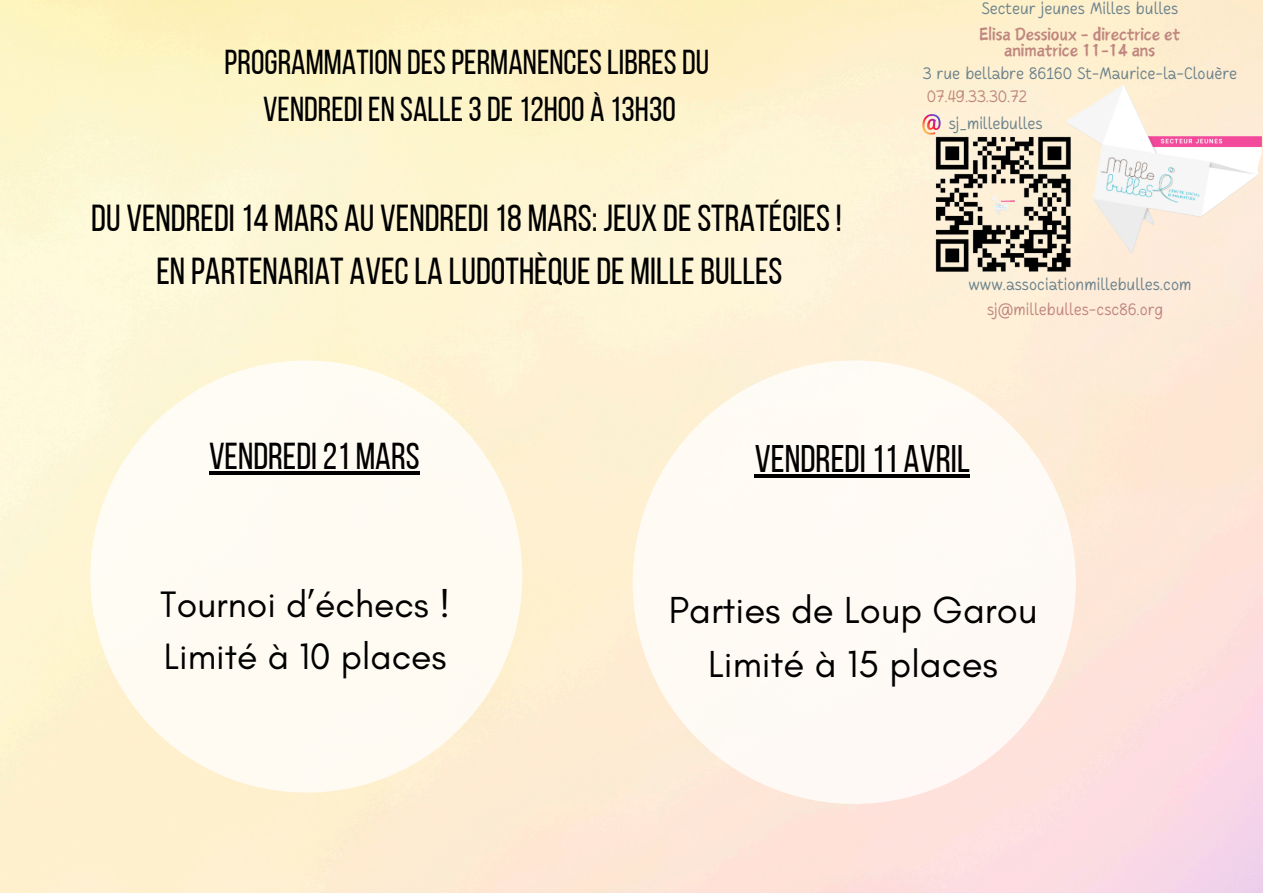
<style>
.page{position:relative;width:1263px;height:893px;background:#fff}
.page>*{position:absolute;margin:0;border:0;box-sizing:border-box;transform-origin:0 0}
.t1{font:38.33px/53.4px "Glacial Indifference";color:#000;text-align:center}
.t2{font:38.33px "Bebas Neue";color:#000}
.t3{font:37.5px/52.3px "Bebas Neue";color:#000;text-align:center}
.t4{font:37.35px/52.1px "Glacial Indifference";color:#000}
.t5{font:37.35px "Bebas Neue";color:#000}
.t6{font:34.5px "Bebas Neue";color:#000}
.t7{font:16.5px "Cakerolli";color:#6a828c}
.t8{font:16.5px/15.9px "Canva Yi Cai Latin";color:#bf867f;text-align:center}
.t9{font:16.5px "Cakerolli";color:#bf867f}
</style>
<div class="page">
<svg style="left:922px;top:114px;width:19px;height:9px"></svg>
<img style="left:1020px;top:61px;width:243px;height:211px">
<img style="left:922px;top:123px;width:162px;height:162px">
<div style="left:90px;top:360px;width:432px;height:432px;background:#fffbf3;border-radius:50%"></div>
<hr style="left:209px;top:471px;width:211px;height:4px;background:#000">
<div style="left:633px;top:360px;width:443px;height:444px;background:#fffaf5;border-radius:50%"></div>
<hr style="left:755px;top:474px;width:215px;height:4px;background:#000">
<h1 class="t6" style="left:225px;top:48px;width:486px">PROGRAMMATION DESPERMANENCESLIBRESDU</h1>
<h1 class="t6" style="left:263px;top:95px;width:414px">VENDREDI EN SALLE3DE12H00 À 13H30</h1>
<p class="t3" style="left:91px;top:196px;width:752px">DU VENDREDI 14 MARS AU VENDREDI 18 MARS: JEUX DESTRATÉGIES!<br>EN PARTENARIAT AVECLA LUDOTHÈQUEDE MILLEBULLES</p>
<p class="t7" style="left:982px;top:1px;width:198px">Secteur jeunes Milles bulles</p>
<h1 class="t8" style="left:979px;top:26px;width:202px">Elisa Dessioux - directrice et animatrice 11-14 ans</h1>
<h1 class="t7" style="left:923px;top:67px;width:316px">3 rue bellabre 86160 St-Maurice-la-Clouère</h1>
<h1 class="t9" style="left:927px;top:89px;width:102px">07.49.33.30.72</h1>
<p class="t7" style="left:949px;top:117px;width:95px">sj_millebulles</p>
<p class="t7" style="left:968px;top:278px;width:225px">www.associationmillebulles.com</p>
<p class="t9" style="left:987px;top:302px;width:178px">sj@millebulles-csc86.org</p>
<p class="t5" style="left:209px;top:441px;width:212px">VENDREDI 21 MARS</p>
<p class="t4" style="left:160px;top:577px;width:292px">Tournoi d’échecs !<br>Limité à 10 places</p>
<h1 class="t2" style="left:755px;top:443px;width:217px">VENDREDI 11 AVRIL</h1>
<h1 class="t1" style="left:669px;top:583px;width:370px">Parties de Loup Garou<br>Limité à 15 places</h1>
</div>
